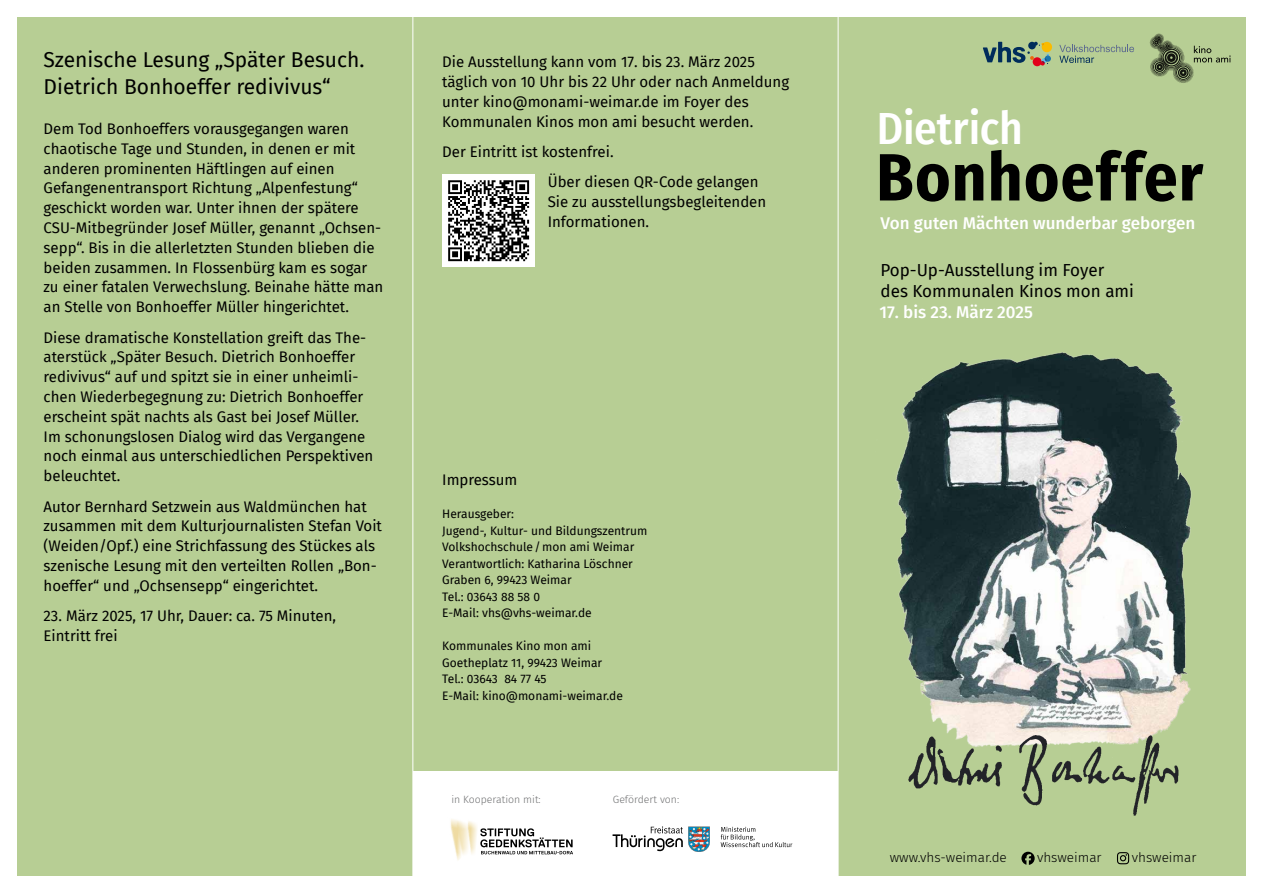
<style>
.page{position:relative;width:1263px;height:893px;background:#fff}
.page>*{position:absolute;margin:0;border:0;box-sizing:border-box;transform-origin:0 0}
.t1{font:700 66.75px "Fira Sans Condensed";letter-spacing:.015em;color:#000}
.t2{font:500 45.15px "Fira Sans Condensed";letter-spacing:-.005em;color:#fff}
.t3{font:21px/27px "Fira Sans";color:#000}
.t4{font:500 17.1px "Fira Sans";color:#fff}
.t5{font:17.1px/21px "Fira Sans";color:#000}
.t6{font:15px/19.8px "Fira Sans";color:#000}
.t7{font:300 13.5px "Fira Sans";color:#000}
.t8{font:12px/16.5px "Fira Sans";color:#000}
.t9{font:300 10.5px "Fira Sans";color:#707172}
</style>
<div class="page">
<div style="left:17px;top:17px;width:1229px;height:859px;background:#b7ce94"></div>
<svg style="left:1150px;top:34px;width:80px;height:49px"></svg>
<svg style="left:1059px;top:45px;width:75px;height:18px"></svg>
<svg style="left:983px;top:42px;width:69px;height:24px"></svg>
<img style="left:895px;top:352px;width:297px;height:374px">
<img style="left:908px;top:726px;width:271px;height:90px">
<div style="left:442px;top:174px;width:93px;height:93px;background:#fff"></div>
<svg style="left:448px;top:180px;width:81px;height:81px"></svg>
<div style="left:413px;top:772px;width:425px;height:106px;background:#fff"></div>
<img style="left:450px;top:819px;width:27px;height:41px">
<svg style="left:480px;top:828px;width:93px;height:26px"></svg>
<svg style="left:612px;top:826px;width:98px;height:26px"></svg>
<svg style="left:721px;top:827px;width:71px;height:20px"></svg>
<svg style="left:1117px;top:852px;width:12px;height:12px"></svg>
<svg style="left:1021px;top:852px;width:14px;height:13px"></svg>
<hr style="left:838px;top:0;width:1px;height:893px;background:#fff">
<hr style="left:412px;top:0;width:1px;height:893px;background:#fff">
<h3 class="t3" style="left:44px;top:46px;width:322px">Szenische Lesung „Später Besuch.<br>Dietrich Bonhoeffer redivivus“</h3>
<p class="t6" style="left:44px;top:119px;width:341px">Dem Tod Bonhoeffers vorausgegangen waren chaotische Tage und Stunden, in denen er mit anderen prominenten Häftlingen auf einen Gefangenentransport Richtung „Alpenfestung“ geschickt worden war. Unter ihnen der spätere CSU-Mitbegründer Josef Müller, genannt „Ochsen&shy;sepp“. Bis in die allerletzten Stunden blieben die beiden zusammen. In Flossenbürg kam es sogar zu einer fatalen Verwechslung. Beinahe hätte man an Stelle von Bonhoeffer Müller hingerichtet.</p>
<p class="t6" style="left:44px;top:327px;width:331px">Diese dramatische Konstellation greift das The&shy;aterstück „Später Besuch. Dietrich Bonhoeffer redivivus“ auf und spitzt sie in einer unheimli&shy;chen Wiederbegegnung zu: Dietrich Bonhoeffer erscheint spät nachts als Gast bei Josef Müller.<br>Im schonungslosen Dialog wird das Vergangene noch einmal aus unterschiedlichen Perspektiven beleuchtet.</p>
<p class="t6" style="left:44px;top:496px;width:340px">Autor Bernhard Setzwein aus Waldmünchen hat zusammen mit dem Kulturjournalisten Stefan Voit (Weiden/Opf.) eine Strichfassung des Stückes als szenische Lesung mit den verteilten Rollen „Bon&shy;hoeffer“ und „Ochsensepp“ eingerichtet.</p>
<p class="t6" style="left:44px;top:605px;width:294px">23. März 2025, 17 Uhr, Dauer: ca. 75 Minuten,<br>Eintritt frei</p>
<p class="t6" style="left:442px;top:52px;width:348px">Die Ausstellung kann vom 17. bis 23. März 2025 täglich von 10 Uhr bis 22 Uhr oder nach Anmeldung unter kino@monami-weimar.de im Foyer des Kommunalen Kinos mon ami besucht werden.</p>
<p class="t6" style="left:548px;top:136px;width:212px;line-height:30.3px;text-indent:-105px">Der Eintritt ist kostenfrei.<br>Über diesen QR-Code gelangen</p>
<p class="t6" style="left:548px;top:192px;width:220px">Sie zu ausstellungsbegleitenden<br>Informationen.</p>
<p class="t6" style="left:442px;top:470px;width:77px">Impressum</p>
<p class="t8" style="left:442px;top:506px;width:207px">Herausgeber:<br>Jugend-, Kultur- und Bildungszentrum<br>Volkshochschule/mon ami Weimar<br>Verantwortlich: Katharina Löschner<br>Graben 6, 99423 Weimar<br>Tel.: 03643 88 58 0<br>E-Mail: vhs@vhs-weimar.de</p>
<p class="t8" style="left:442px;top:638px;width:182px">Kommunales Kino mon ami<br>Goetheplatz 11, 99423 Weimar<br>Tel.: 03643 84 77 45<br>E-Mail: kino@monami-weimar.de</p>
<p class="t9" style="left:451px;top:792px;width:91px">in Kooperation mit:</p>
<p class="t9" style="left:613px;top:792px;width:68px">Gefördert von:</p>
<h2 class="t2" style="left:877px;top:93px;width:147px">Dietrich</h2>
<h1 class="t1" style="left:876px;top:121px;width:328px">Bonhoeffer</h1>
<p class="t4" style="left:880px;top:210px;width:316px">Von guten Mächten wunderbar geborgen</p>
<p class="t5" style="left:880px;top:259px;width:255px">Pop-Up-Ausstellung im Foyer des Kommunalen Kinos mon ami</p>
<p class="t4" style="left:879px;top:299px;width:155px">17. bis 23. März 2025</p>
<p class="t7" style="left:890px;top:848px;width:119px">www.vhs-weimar.de</p>
<p class="t7" style="left:1037px;top:848px;width:66px">vhsweimar</p>
<p class="t7" style="left:1132px;top:848px;width:66px">vhsweimar</p>
</div>
